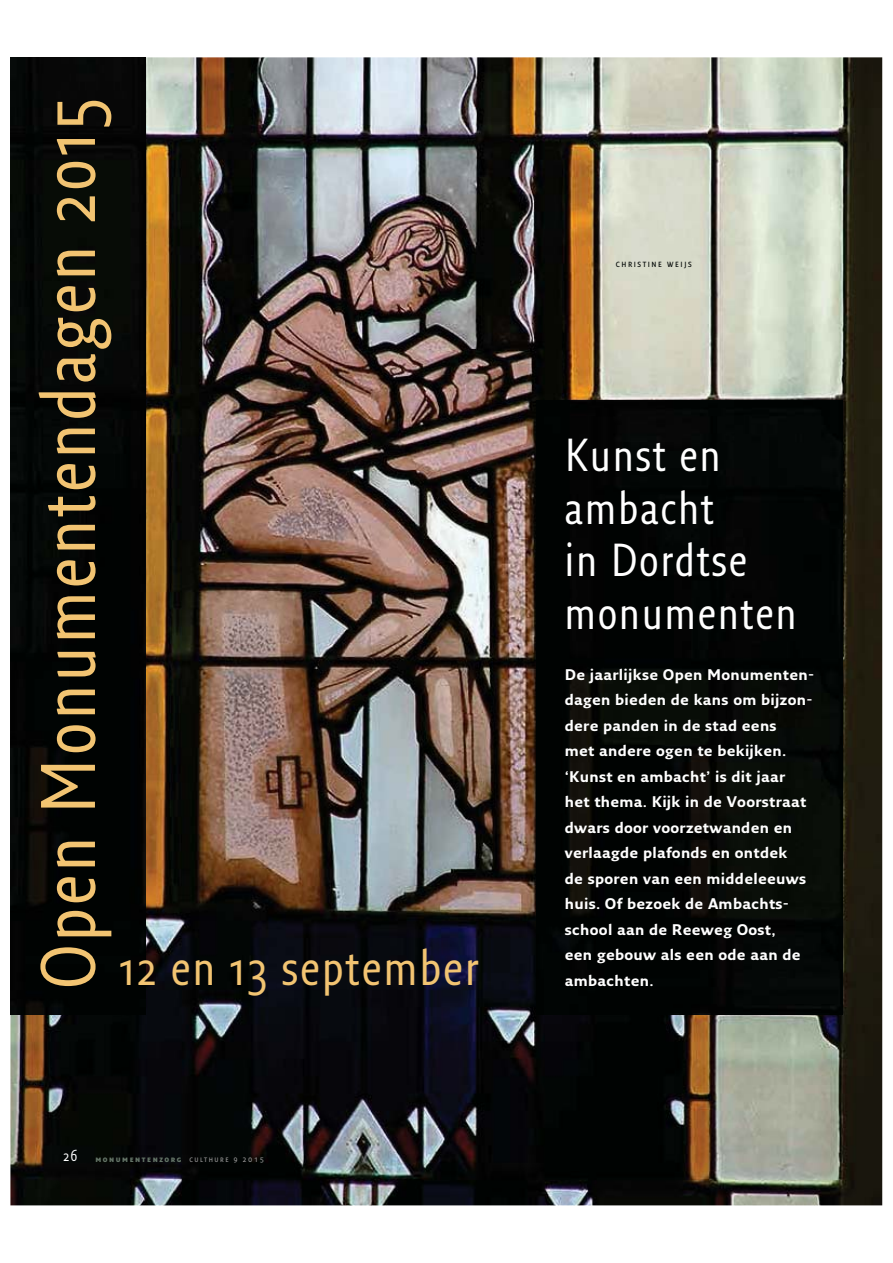
<style>
.page{position:relative;width:893px;height:1263px;background:#fff}
.page>*{position:absolute;margin:0;border:0;box-sizing:border-box;transform-origin:0 0}
.t1{font:75px "Fresco Sans Con";letter-spacing:.05em;color:#f2c472}
.t2{font:48.75px "Fresco Sans Con";letter-spacing:.05em;color:#f2c472}
.t3{font:45px/52.5px "Fresco Sans Con";letter-spacing:.05em;color:#fff}
.t4{font:700 15px/25.5px "Fresco Sans";letter-spacing:.02em;color:#fff}
.t5{font:10.5px "Fresco Sans Con";letter-spacing:.15em;color:#030806}
.t6{font:700 9px "Fresco Sans Con";letter-spacing:.17em;color:#657568}
.s1{font-weight:400;font-size:15px;color:#fff}
.s2{font-weight:400;color:#9a9999}
</style>
<div class="page">
<img style="left:10px;top:57px;width:872px;height:1148px">
<div style="left:10px;top:57px;width:135px;height:957px;background:#030504"></div>
<img style="left:536px;top:400px;width:306px;height:614px">
<h1 class="t1" style="left:41px;top:988px;width:891px;rotate:-90deg">Open Monumentendagen 2015</h1>
<h2 class="t2" style="left:120px;top:950px;width:360px">12 en 13 september</h2>
<p class="t6" style="left:64px;top:1153px;width:202px"><span class="s1">26</span> monumentenzorg <span class="s2">culthure 9 2015</span></p>
<p class="t5" style="left:616px;top:259px;width:77px">christine weijs</p>
<h3 class="t3" style="left:565px;top:434px;width:233px">Kunst en ambacht<br>in Dordtse monumenten</h3>
<p class="t4" style="left:565px;top:663px;width:251px">De jaarlijkse Open Monumenten&shy;dagen bieden de kans om bijzon&shy;dere panden in de stad eens<br>met andere ogen te bekijken. ‘Kunst en ambacht’ is dit jaar<br>het thema. Kijk in de Voorstraat dwars door voorzetwanden en verlaagde plafonds en ontdek<br>de sporen van een middeleeuws huis. Of bezoek de Ambachts&shy;school aan de Reeweg Oost,<br>een gebouw als een ode aan de ambachten.</p>
</div>
